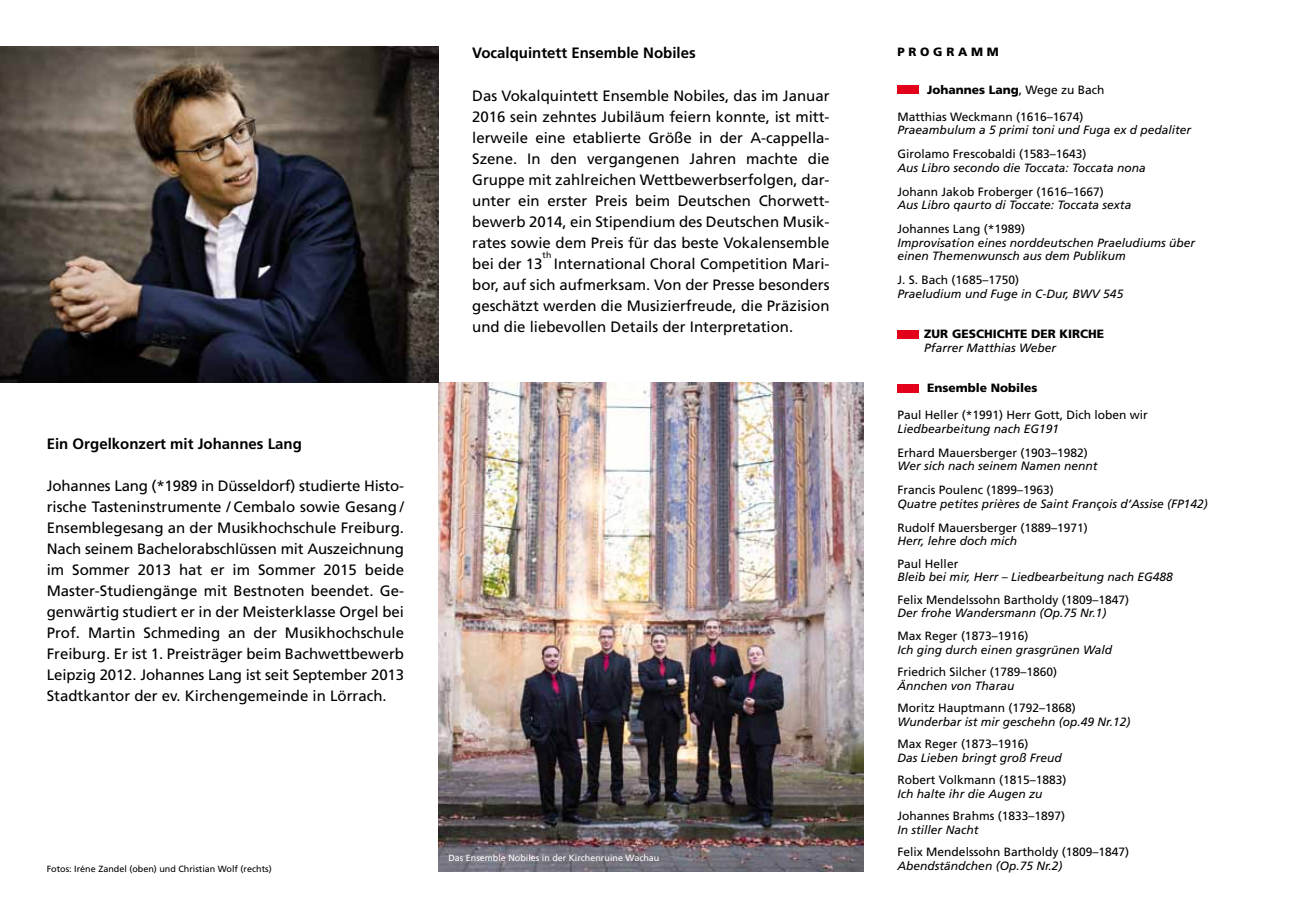
<style>
.page{position:relative;width:1289px;height:919px;background:#fff}
.page>*{position:absolute;margin:0;border:0;box-sizing:border-box;transform-origin:0 0}
.t1{font:15px/21px "Frutiger";color:#000;text-align:justify}
.t2{font:700 15px "Frutiger";color:#000}
.t3{font:italic 12px/13.5px "Frutiger";color:#000}
.t4{font:12px "Frutiger";color:#000}
.t5{font:900 12px "Frutiger";color:#000}
.t6{font:9px "Frutiger";color:#000}
.t7{font:9px "Frutiger";color:#fff}
.t8{font:8.7px "Frutiger";color:#000}
.s1{font-weight:400}
</style>
<div class="page">
<img style="left:438px;top:382px;width:425px;height:489px">
<img style="left:0;top:47px;width:438px;height:335px">
<div style="left:897px;top:85px;width:21px;height:8px;background:#e2001a"></div>
<div style="left:897px;top:330px;width:21px;height:8px;background:#e2001a"></div>
<div style="left:897px;top:384px;width:21px;height:8px;background:#e2001a"></div>
<p class="t2" style="left:47px;top:435px;width:257px">Ein Orgelkonzert mit Johannes Lang</p>
<p class="t1" style="left:47px;top:475px;width:359px">Johannes Lang (*1989 in Düsseldorf) studierte Histo&shy;rische Tasteninstrumente / Cembalo sowie Gesang / Ensemblegesang an der Musikhochschule Freiburg.<br>Nach seinem Bachelorabschlüssen mit Auszeichnung im Sommer 2013 hat er im Sommer 2015 beide Master-Studiengänge mit Bestnoten beendet. Ge&shy;genwärtig studiert er in der Meisterklasse Orgel bei Prof. Martin Schmeding an der Musikhochschule Freiburg. Er ist 1. Preisträger beim Bachwettbewerb Leipzig 2012. Johannes Lang ist seit September 2013<br>Stadtkantor der ev. Kirchengemeinde in Lörrach.</p>
<p class="t2" style="left:472px;top:44px;width:225px">Vocalquintett Ensemble Nobiles</p>
<p class="t1" style="left:472px;top:85px;width:359px">Das Vokalquintett Ensemble Nobiles, das im Januar 2016 sein zehntes Jubiläum feiern konnte, ist mitt&shy;lerweile eine etablierte Größe in der A-cappella-Szene. In den vergangenen Jahren machte die Gruppe mit zahlreichen Wettbewerbserfolgen, dar&shy;unter ein erster Preis beim Deutschen Chorwett&shy;bewerb 2014, ein Stipendium des Deutschen Musik&shy;rates sowie dem Preis für das beste Vokalensemble bei der 13</p>
<p class="t8" style="left:542px;top:249px;width:10px">th</p>
<p class="t1" style="left:472px;top:253px;width:359px;text-indent:82px">International Choral Competition Mari&shy;bor, auf sich aufmerksam. Von der Presse besonders geschätzt werden die Musizierfreude, die Präzision und die liebevollen Details der Interpretation.</p>
<p class="t6" style="left:47px;top:863px;width:226px">Fotos: Iréne Zandel (oben) und Christian Wolf (rechts)</p>
<p class="t7" style="left:448px;top:853px;width:212px">Das Ensemble Nobiles in der Kirchenruine Wachau</p>
<p class="t5" style="left:897px;top:45px;width:103px">P r o g r a m m</p>
<p class="t5" style="left:927px;top:82px;width:179px">Johannes Lang<span class="s1">, Wege zu Bach</span></p>
<p class="t4" style="left:897px;top:109px;width:187px">Matthias Weckmann (1616–1674)</p>
<p class="t3" style="left:897px;top:123px;width:295px">Praeambulum a 5 primi toni und Fuga ex d pedaliter</p>
<p class="t4" style="left:897px;top:147px;width:190px">Girolamo Frescobaldi (1583–1643)</p>
<p class="t3" style="left:897px;top:161px;width:250px">Aus Libro secondo die Toccata: Toccata nona</p>
<p class="t4" style="left:897px;top:184px;width:208px">Johann Jakob Froberger (1616–1667)</p>
<p class="t3" style="left:897px;top:198px;width:235px">Aus Libro qaurto di Toccate: Toccata sexta</p>
<p class="t4" style="left:897px;top:222px;width:129px">Johannes Lang (*1989)</p>
<p class="t3" style="left:897px;top:236px;width:299px">Improvisation eines norddeutschen Praeludiums über einen Themenwunsch aus dem Publikum</p>
<p class="t4" style="left:897px;top:273px;width:123px">J. S. Bach (1685–1750)</p>
<p class="t3" style="left:897px;top:287px;width:227px">Praeludium und Fuge in C-Dur, BWV 545</p>
<p class="t5" style="left:924px;top:327px;width:152px">Zur geschichte DER KIRCHE</p>
<p class="t3" style="left:924px;top:341px;width:133px">Pfarrer Matthias Weber</p>
<p class="t5" style="left:927px;top:381px;width:112px">Ensemble Nobiles</p>
<p class="t4" style="left:897px;top:408px;width:252px">Paul Heller (*1991) Herr Gott, Dich loben wir</p>
<p class="t3" style="left:897px;top:422px;width:163px">Liedbearbeitung nach EG191</p>
<p class="t4" style="left:897px;top:445px;width:192px">Erhard Mauersberger (1903–1982)</p>
<p class="t3" style="left:897px;top:459px;width:201px">Wer sich nach seinem Namen nennt</p>
<p class="t4" style="left:897px;top:483px;width:158px">Francis Poulenc (1899–1963)</p>
<p class="t3" style="left:897px;top:497px;width:312px">Quatre petites prières de Saint François d‘Assise (FP142)</p>
<p class="t4" style="left:897px;top:520px;width:192px">Rudolf Mauersberger (1889–1971)</p>
<p class="t3" style="left:897px;top:534px;width:121px">Herr, lehre doch mich</p>
<p class="t4" style="left:897px;top:556px;width:62px">Paul Heller</p>
<p class="t3" style="left:897px;top:570px;width:276px">Bleib bei mir, Herr – Liedbearbeitung nach EG488</p>
<p class="t4" style="left:897px;top:592px;width:233px">Felix Mendelssohn Bartholdy (1809–1847)</p>
<p class="t3" style="left:897px;top:606px;width:210px">Der frohe Wandersmann (Op.75 Nr.1)</p>
<p class="t4" style="left:897px;top:628px;width:132px">Max Reger (1873–1916)</p>
<p class="t3" style="left:897px;top:642px;width:216px">Ich ging durch einen grasgrünen Wald</p>
<p class="t4" style="left:897px;top:664px;width:161px">Friedrich Silcher (1789–1860)</p>
<p class="t3" style="left:897px;top:678px;width:118px">Ännchen von Tharau</p>
<p class="t4" style="left:897px;top:700px;width:180px">Moritz Hauptmann (1792–1868)</p>
<p class="t3" style="left:897px;top:714px;width:234px">Wunderbar ist mir geschehn (op.49 Nr.12)</p>
<p class="t4" style="left:897px;top:736px;width:132px">Max Reger (1873–1916)</p>
<p class="t3" style="left:897px;top:750px;width:166px">Das Lieben bringt groß Freud</p>
<p class="t4" style="left:897px;top:772px;width:170px">Robert Volkmann (1815–1883)</p>
<p class="t3" style="left:897px;top:786px;width:146px">Ich halte ihr die Augen zu</p>
<p class="t4" style="left:897px;top:808px;width:169px">Johannes Brahms (1833–1897)</p>
<p class="t3" style="left:897px;top:822px;width:82px">In stiller Nacht</p>
<p class="t4" style="left:897px;top:844px;width:233px">Felix Mendelssohn Bartholdy (1809–1847)</p>
<p class="t3" style="left:897px;top:858px;width:166px">Abendständchen (Op.75 Nr.2)</p>
</div>
